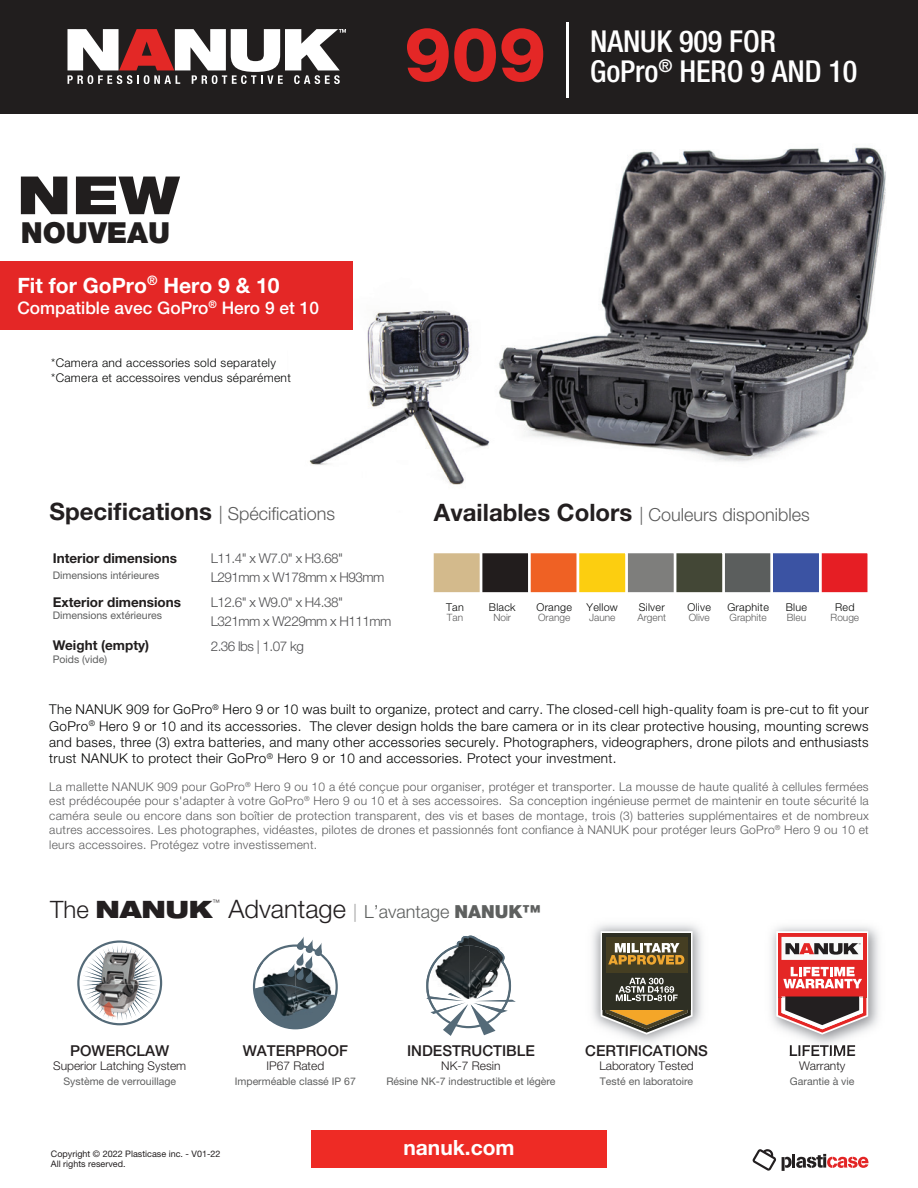
<style>
.page{position:relative;width:918px;height:1188px;background:#fff}
.page>*{position:absolute;margin:0;border:0;box-sizing:border-box;transform-origin:0 0}
.t1{font:800 75px "Helvetica Neue LT Std";color:#e42726}
.t2{font:500 condensed 30.3px/30px "Helvetica Neue LT Std";letter-spacing:-.005em;color:#fff}
.t3{font:900 28.95px "Helvetica Neue LT Std";color:#211e1e}
.t4{font:900 expanded 24px "Helvetica Neue LT Std";color:#231f20}
.t5{font:700 21.15px "Helvetica Neue LT Std";color:#fff}
.t6{font:700 21px "Helvetica Neue LT Std";color:#fff}
.t7{font:300 18px "Helvetica Neue LT Std";color:#5b5b5b}
.t8{font:300 18px "Helvetica Neue LT Std";color:#5e605f}
.t9{font:500 17.25px "Helvetica Neue LT Std";color:#fff}
.t10{font:500 15px "Helvetica Neue LT Std";color:#231f20}
.t11{font:300 13.5px/16.2px "Helvetica Neue LT Std";letter-spacing:.025em;color:#040504;text-align:justify}
.t12{font:300 13.5px/18.9px "Helvetica Neue LT Std";letter-spacing:-.035em;color:#4f4f51}
.t13{font:700 13.5px "Helvetica Neue LT Std";color:#211e1e}
.t14{font:300 12px/14.4px "Helvetica Neue LT Std";letter-spacing:.025em;color:#5c5c5d;text-align:justify}
.t15{font:300 12px/14.4px "Helvetica Neue LT Std";letter-spacing:.025em;color:#040504}
.t16{font:300 12px "Helvetica Neue LT Std";color:#231f20}
.t17{font:300 10.8px "Helvetica Neue LT Std";letter-spacing:.025em;color:#040504}
.t18{font:10.5px "Helvetica Neue LT Std";color:#5e5f5f}
.t19{font:300 10.05px "Helvetica Neue LT Std";color:#5b5b5b}
.t20{font:9px/10.8px "Helvetica Neue LT Std";color:#231f20}
.t21{font:300 7.5px "Helvetica Neue LT Std";color:#231f20}
.s1{font-weight:700;font-size:24px;color:#231f20}
.s2{font-weight:300;font-stretch:normal}
.s3{font-size:25.5px;color:#231f20}
.s4{color:#a09f9f}
.s5{font-weight:900}
</style>
<div class="page">
<img style="left:309px;top:147px;width:577px;height:338px">
<svg style="left:782px;top:1154px;width:87px;height:17px"></svg>
<svg style="left:753px;top:1149px;width:23px;height:22px"></svg>
<div style="left:0;top:0;width:918px;height:113px;background:#211e1e"></div>
<svg style="left:67px;top:29px;width:279px;height:55px"></svg>
<hr style="left:566px;top:22px;width:3px;height:76px;background:#fff">
<div style="left:311px;top:1130px;width:296px;height:38px;background:#ee2b25"></div>
<svg style="left:433px;top:553px;width:435px;height:40px;background:#9a725a"></svg>
<svg style="left:21px;top:177px;width:46px;height:37px"></svg>
<svg style="left:76px;top:177px;width:104px;height:37px"></svg>
<svg style="left:77px;top:940px;width:85px;height:85px"></svg>
<svg style="left:253px;top:937px;width:85px;height:92px"></svg>
<svg style="left:426px;top:935px;width:90px;height:101px"></svg>
<img style="left:592px;top:924px;width:110px;height:119px">
<svg style="left:601px;top:931px;width:92px;height:104px;background:#7a7159"></svg>
<img style="left:790px;top:1045px;width:65px;height:10px">
<svg style="left:776px;top:931px;width:92px;height:104px"></svg>
<div style="left:0;top:261px;width:352px;height:69px;background:#e42726"></div>
<h1 class="t1" style="left:404px;top:10px;width:143px">909</h1>
<h2 class="t2" style="left:590px;top:25px;width:269px">NANUK 909 FOR<br>GoPro<sup>®</sup> HERO 9 AND 10</h2>
<h3 class="t3" style="left:21px;top:215px;width:151px">NOUVEAU</h3>
<h3 class="t5" style="left:17px;top:272px;width:264px">Fit for GoPro<sup>®</sup> Hero 9 &amp; 10</h3>
<h3 class="t9" style="left:17px;top:298px;width:303px">Compatible avec GoPro<sup>®</sup> Hero 9 et 10</h3>
<p class="t15" style="left:51px;top:355px;width:241px">*Camera and accessories sold separately *Camera et accessoires vendus séparément</p>
<h3 class="t7" style="left:49px;top:503px;width:287px"><span class="s1">Specifications</span> | Spécifications</h3>
<p class="t12" style="left:211px;top:548px;width:175px">L11.4" x W7.0" x H3.68"<br>L291mm x W178mm x H93mm</p>
<p class="t12" style="left:211px;top:592px;width:182px">L12.6" x W9.0" x H4.38"<br>L321mm x W229mm x H111mm</p>
<p class="t12" style="left:211px;top:636px;width:95px">2.36 lbs | 1.07 kg</p>
<p class="t13" style="left:53px;top:549px;width:126px">Interior dimensions</p>
<p class="t18" style="left:53px;top:569px;width:108px">Dimensions intérieures</p>
<p class="t13" style="left:53px;top:594px;width:130px">Exterior dimensions</p>
<p class="t18" style="left:53px;top:609px;width:111px">Dimensions extérieures</p>
<p class="t13" style="left:53px;top:637px;width:98px">Weight (empty)</p>
<p class="t18" style="left:53px;top:653px;width:56px">Poids (vide)</p>
<h3 class="t7" style="left:434px;top:503px;width:377px"><span class="s1">Availables Colors</span> | Couleurs disponibles</h3>
<p class="t17" style="left:446px;top:600px;width:19px">Tan</p>
<p class="t19" style="left:447px;top:612px;width:18px">Tan</p>
<p class="t17" style="left:489px;top:600px;width:28px">Black</p>
<p class="t19" style="left:493px;top:612px;width:19px">Noir</p>
<p class="t17" style="left:536px;top:600px;width:37px">Orange</p>
<p class="t19" style="left:538px;top:612px;width:34px">Orange</p>
<p class="t17" style="left:587px;top:600px;width:33px">Yellow</p>
<p class="t19" style="left:589px;top:612px;width:28px">Jaune</p>
<p class="t17" style="left:639px;top:600px;width:28px">Silver</p>
<p class="t19" style="left:637px;top:612px;width:30px">Argent</p>
<p class="t17" style="left:687px;top:600px;width:25px">Olive</p>
<p class="t19" style="left:689px;top:612px;width:23px">Olive</p>
<p class="t17" style="left:727px;top:600px;width:43px">Graphite</p>
<p class="t19" style="left:730px;top:612px;width:39px">Graphite</p>
<p class="t17" style="left:786px;top:600px;width:23px">Blue</p>
<p class="t19" style="left:787px;top:612px;width:21px">Bleu</p>
<p class="t17" style="left:835px;top:600px;width:21px">Red</p>
<p class="t19" style="left:831px;top:612px;width:30px">Rouge</p>
<p class="t11" style="left:49px;top:701px;width:821px">The NANUK 909 for GoPro<sup>®</sup> Hero 9 or 10 was built to organize, protect and carry. The closed-cell high-quality foam is pre-cut to fit your GoPro<sup>®</sup> Hero 9 or 10 and its accessories. The clever design holds the bare camera or in its clear protective housing, mounting screws and bases, three (3) extra batteries, and many other accessories securely. Photographers, videographers, drone pilots and enthusiasts trust NANUK to protect their GoPro<sup>®</sup> Hero 9 or 10 and accessories. Protect your investment.</p>
<p class="t14" style="left:49px;top:779px;width:821px">La mallette NANUK 909 pour GoPro<sup>®</sup> Hero 9 ou 10 a été conçue pour organiser, protéger et transporter. La mousse de haute qualité à cellules fermées est prédécoupée pour s'adapter à votre GoPro<sup>®</sup> Hero 9 ou 10 et à ses accessoires. Sa conception ingénieuse permet de maintenir en toute sécurité la caméra seule ou encore dans son boîtier de protection transparent, des vis et bases de montage, trois (3) batteries supplémentaires et de nombreux autres accessoires. Les photographes, vidéastes, pilotes de drones et passionnés font confiance à NANUK pour protéger leurs GoPro<sup>®</sup> Hero 9 ou 10 et leurs accessoires. Protégez votre investissement.</p>
<h3 class="t4" style="left:50px;top:893px;width:164px"><span class="s2">The</span> NANUK</h3>
<p class="t21" style="left:212px;top:898px;width:9px">™</p>
<h3 class="t8" style="left:228px;top:900px;width:314px"><span class="s3">Advantage</span> <span class="s4">|</span> L’avantage <span class="s5">NANUK™</span></h3>
<p class="t10" style="left:70px;top:1042px;width:101px">POWERCLAW</p>
<p class="t16" style="left:53px;top:1059px;width:135px">Superior Latching System</p>
<p class="t18" style="left:63px;top:1075px;width:114px">Système de verrouillage</p>
<p class="t10" style="left:243px;top:1042px;width:107px">WATERPROOF</p>
<p class="t16" style="left:266px;top:1059px;width:59px">IP67 Rated</p>
<p class="t18" style="left:235px;top:1075px;width:123px">Imperméable classé IP 67</p>
<p class="t20" style="left:51px;top:1148px;width:171px">Copyright © 2022 Plasticase inc. - V01-22<br>All rights reserved.</p>
<p class="t10" style="left:407px;top:1042px;width:129px">INDESTRUCTIBLE</p>
<p class="t16" style="left:441px;top:1059px;width:61px">NK-7 Resin</p>
<p class="t18" style="left:386px;top:1075px;width:171px">Résine NK-7 indestructible et légère</p>
<h3 class="t6" style="left:403px;top:1134px;width:113px">nanuk.com</h3>
<p class="t10" style="left:585px;top:1042px;width:124px">CERTIFICATIONS</p>
<p class="t16" style="left:599px;top:1059px;width:96px">Laboratory Tested</p>
<p class="t18" style="left:600px;top:1075px;width:95px">Testé en laboratoire</p>
<p class="t10" style="left:789px;top:1042px;width:68px">LIFETIME</p>
<p class="t16" style="left:799px;top:1059px;width:48px">Warranty</p>
<p class="t18" style="left:790px;top:1075px;width:66px">Garantie à vie</p>
</div>
